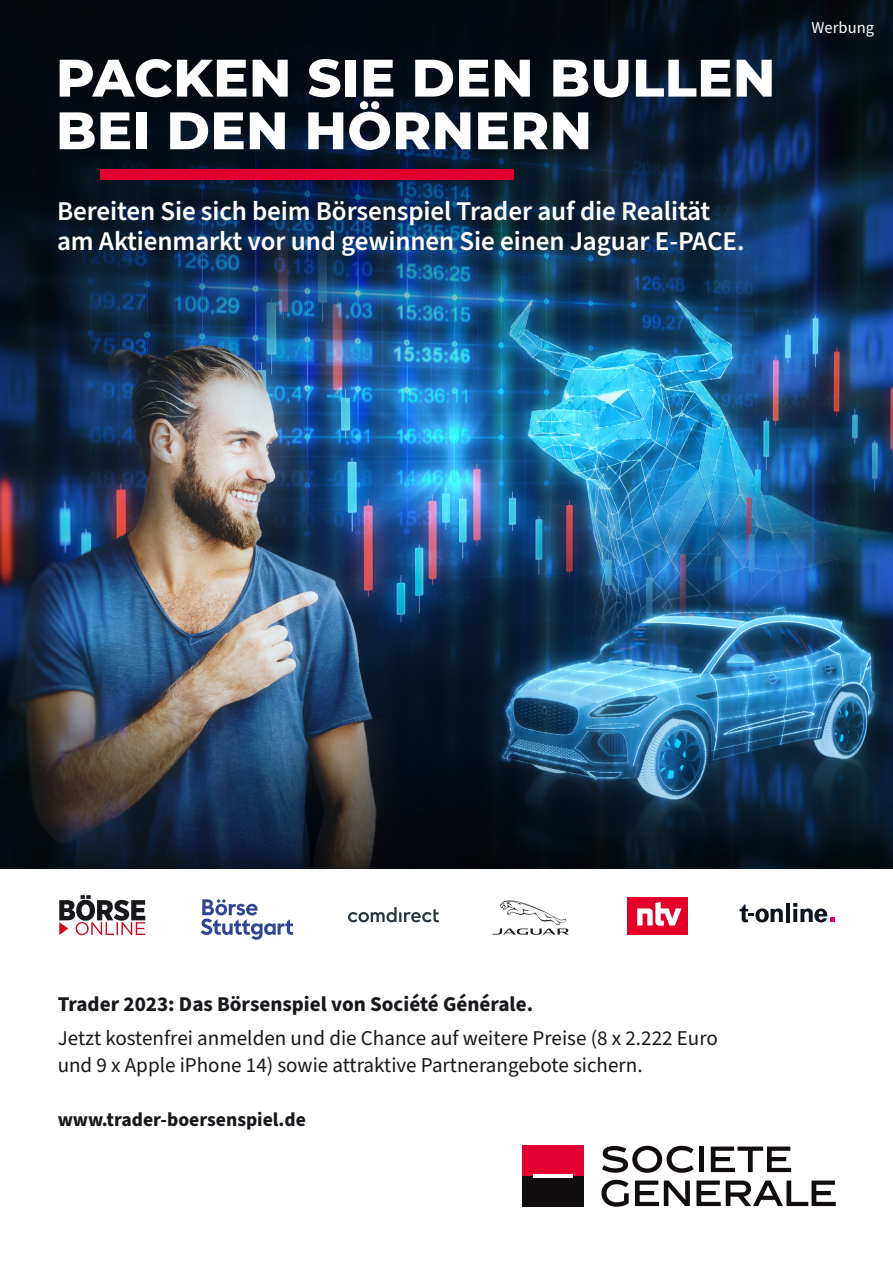
<style>
.page{position:relative;width:893px;height:1263px;background:#fff}
.page>*{position:absolute;margin:0;border:0;box-sizing:border-box;transform-origin:0 0}
.t1{font:800 52.65px/52.7px "Montserrat";letter-spacing:.005em;color:#fff}
.t2{font:600 27.15px/30.2px "Source Sans Pro";letter-spacing:-.005em;color:#fff}
.t3{font:21px/27.2px "Source Sans Pro";color:#1a171c}
.t4{font:700 21px "Source Sans Pro";color:#1a171c}
.t5{font:700 19.5px "Source Sans Pro";color:#1a171c}
.t6{font:16.5px "Source Sans Pro";color:#fff}
</style>
<div class="page">
<img style="left:0;top:0;width:893px;height:869px">
<svg style="left:602px;top:1146px;width:92px;height:27px"></svg>
<div style="left:699px;top:1146px;width:5px;height:26px;background:#110c0d"></div>
<svg style="left:711px;top:1146px;width:80px;height:26px"></svg>
<svg style="left:601px;top:1180px;width:28px;height:27px"></svg>
<svg style="left:635px;top:1180px;width:55px;height:26px"></svg>
<svg style="left:696px;top:1180px;width:140px;height:26px"></svg>
<div style="left:522px;top:1146px;width:62px;height:31px;background:#e20030"></div>
<div style="left:522px;top:1176px;width:62px;height:31px;background:#110c0d"></div>
<hr style="left:533px;top:1174px;width:40px;height:4px;background:#fff">
<svg style="left:201px;top:899px;width:92px;height:41px"></svg>
<div style="left:628px;top:897px;width:60px;height:37px;background:#e20028"></div>
<svg style="left:637px;top:902px;width:44px;height:24px"></svg>
<svg style="left:492px;top:900px;width:77px;height:35px"></svg>
<svg style="left:740px;top:904px;width:43px;height:18px"></svg>
<hr style="left:786px;top:903px;width:4px;height:19px;background:#0f151d">
<svg style="left:793px;top:903px;width:42px;height:19px"></svg>
<svg style="left:59px;top:895px;width:86px;height:40px"></svg>
<svg style="left:348px;top:907px;width:91px;height:15px"></svg>
<div style="left:100px;top:170px;width:414px;height:10px;background:#e20030"></div>
<h1 class="t1" style="left:56px;top:49px;width:721px">PACKEN SIE DEN BULLEN<br>BEI DEN HÖRNERN</h1>
<p class="t2" style="left:57px;top:196px;width:689px">Bereiten Sie sich beim Börsenspiel Trader auf die Realität am Aktienmarkt vor und gewinnen Sie einen Jaguar E-PACE.</p>
<p class="t6" style="left:812px;top:17px;width:64px">Werbung</p>
<p class="t4" style="left:58px;top:989px;width:477px">Trader 2023: Das Börsenspiel von Société Générale.</p>
<p class="t3" style="left:58px;top:1025px;width:662px">Jetzt kostenfrei anmelden und die Chance auf weitere Preise (8 x 2.222 Euro und 9 x Apple iPhone 14) sowie attraktive Partnerangebote sichern.</p>
<p class="t5" style="left:58px;top:1107px;width:250px">www.trader-boersenspiel.de</p>
</div>
